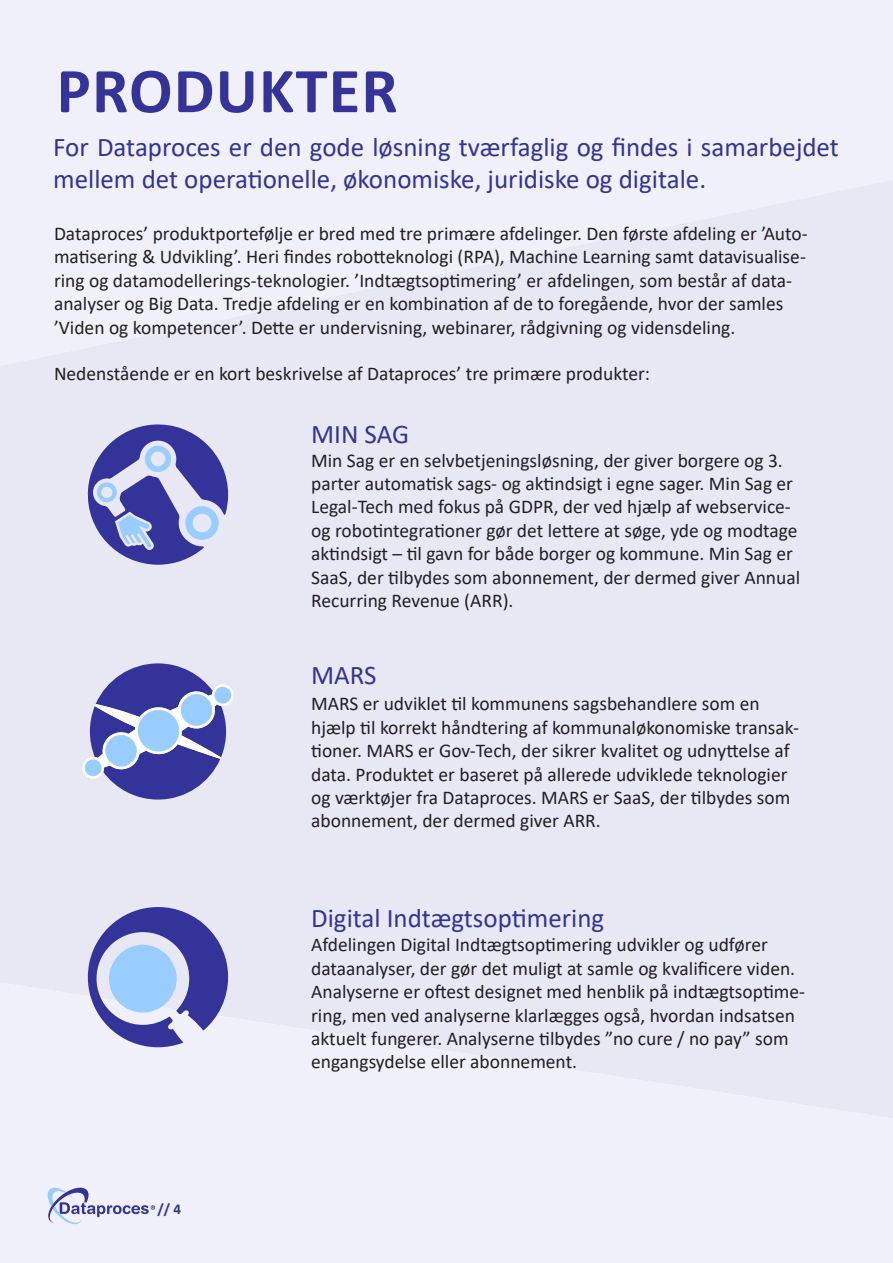
<style>
.page{position:relative;width:893px;height:1263px;background:#fff}
.page>*{position:absolute;margin:0;border:0;box-sizing:border-box;transform-origin:0 0}
.Hvid_overskrift_1{font:700 64.5px "Calibri";letter-spacing:.02em;color:#339}
.Mørk_blå_overskrift{font:27px/32.4px "Calibri";color:#339}
.t1{font:19.5px/23.4px "Calibri";color:#231f20}
.Mørk_blå_overskrift-2{font:700 15px "Calibri";color:#339}
</style>
<div class="page">
<div style="left:0;top:366px;width:893px;height:616px;background:#e8e8f5"></div>
<div style="left:0;top:0;width:893px;height:366px;background:#f0f0fa"></div>
<div style="left:0;top:982px;width:893px;height:281px;background:#f0f0fa"></div>
<svg style="left:88px;top:424px;width:140px;height:141px;background:#888dc8"></svg>
<svg style="left:81px;top:663px;width:154px;height:136px;background:#8a92cd"></svg>
<svg style="left:88px;top:907px;width:140px;height:140px"></svg>
<svg style="left:48px;top:1187px;width:107px;height:37px"></svg>
<p class="Hvid_overskrift_1" style="left:57px;top:45px;width:343px">PRODUKTER</p>
<p class="Mørk_blå_overskrift" style="left:53px;top:130px;width:787px">For Dataproces er den gode løsning tværfaglig og findes i samarbejdet mellem det operationelle, økonomiske, juridiske og digitale.</p>
<p class="t1" style="left:54px;top:221px;width:755px">Dataproces’ produktportefølje er bred med tre primære afdelinger. Den første afdeling er ’Auto&shy;matisering &amp; Udvikling’. Heri findes robotteknologi (RPA), Machine Learning samt datavisualise&shy;ring og datamodellerings-teknologier. ’Indtægtsoptimering’ er afdelingen, som består af data&shy;analyser og Big Data. Tredje afdeling er en kombination af de to foregående, hvor der samles ’Viden og kompetencer’. Dette er undervisning, webinarer, rådgivning og vidensdeling.</p>
<p class="t1" style="left:54px;top:362px;width:598px">Nedenstående er en kort beskrivelse af Dataproces’ tre primære produkter:</p>
<p class="Mørk_blå_overskrift" style="left:311px;top:417px;width:100px">MIN SAG</p>
<p class="t1" style="left:311px;top:448px;width:491px">Min Sag er en selvbetjeningsløsning, der giver borgere og 3. parter automatisk sags- og aktindsigt i egne sager. Min Sag er Legal-Tech med fokus på GDPR, der ved hjælp af webservice&shy;og robotintegrationer gør det lettere at søge, yde og modtage aktindsigt – til gavn for både borger og kommune. Min Sag er SaaS, der tilbydes som abonnement, der dermed giver Annual Recurring Revenue (ARR).</p>
<p class="Mørk_blå_overskrift" style="left:311px;top:658px;width:67px">MARS</p>
<p class="t1" style="left:311px;top:692px;width:489px">MARS er udviklet til kommunens sagsbehandlere som en hjælp til korrekt håndtering af kommunaløkonomiske transak&shy;tioner. MARS er Gov-Tech, der sikrer kvalitet og udnyttelse af data. Produktet er baseret på allerede udviklede teknologier og værktøjer fra Dataproces. MARS er SaaS, der tilbydes som abonnement, der dermed giver ARR.</p>
<p class="Mørk_blå_overskrift" style="left:311px;top:901px;width:295px">Digital Indtægtsoptimering</p>
<p class="Mørk_blå_overskrift-2" style="left:157px;top:1199px;width:25px">// 4</p>
<p class="t1" style="left:311px;top:933px;width:495px">Afdelingen Digital Indtægtsoptimering udvikler og udfører dataanalyser, der gør det muligt at samle og kvalificere viden.<br>Analyserne er oftest designet med henblik på indtægtsoptime&shy;ring, men ved analyserne klarlægges også, hvordan indsatsen aktuelt fungerer. Analyserne tilbydes ”no cure / no pay” som engangsydelse eller abonnement.</p>
</div>
